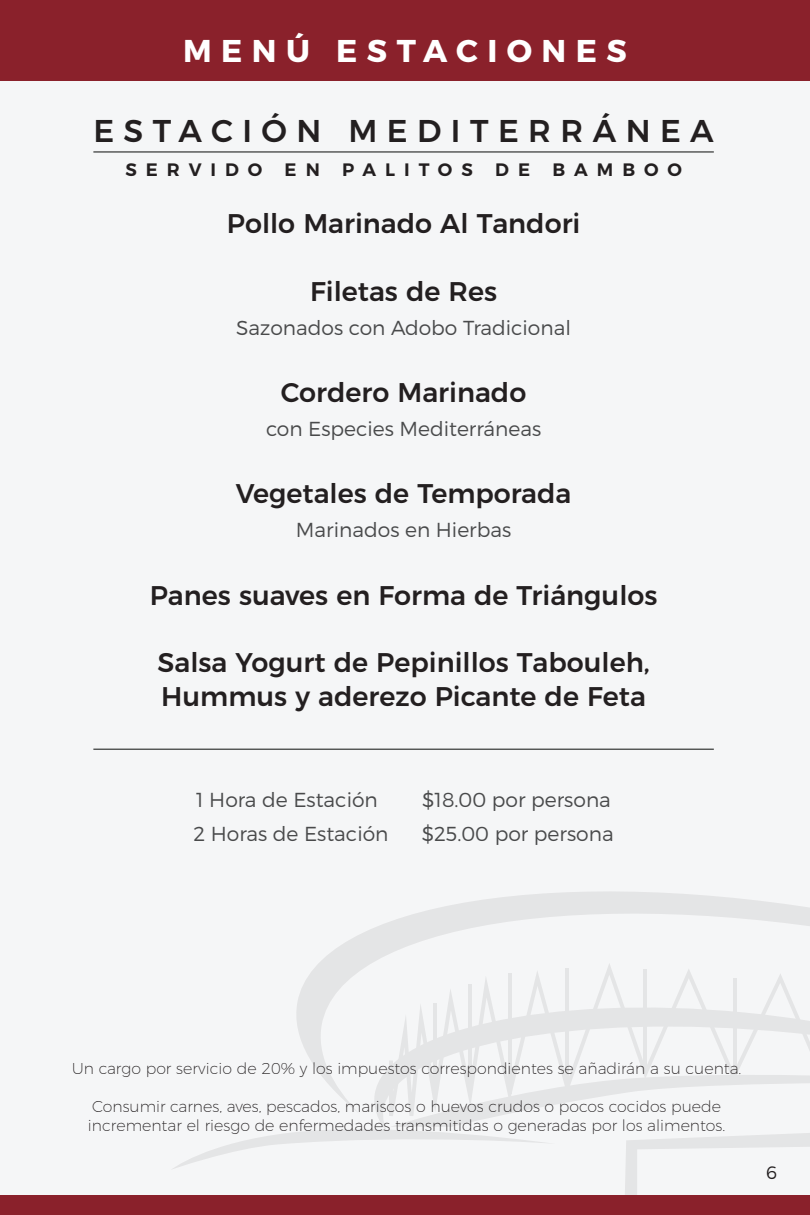
<style>
.page{position:relative;width:810px;height:1215px;background:#f5f6f7}
.page>*{position:absolute;margin:0;border:0;box-sizing:border-box;transform-origin:0 0}
.t1{font:500 31.5px "Montserrat";letter-spacing:.3em;color:#231f20}
.t2{font:700 31.5px "Montserrat";letter-spacing:.3em;color:#fff}
.t3{font:500 27px "Montserrat";color:#231f20}
.t4{font:300 20.25px "Montserrat";color:#494a4b}
.t5{font:600 18px "Montserrat";letter-spacing:.5em;color:#231f20}
.t6{font:300 18px "Montserrat";color:#231f20}
.t7{font:200 15.75px/18.9px "Montserrat";color:#231f20}
</style>
<div class="page">
<svg style="left:296px;top:891px;width:514px;height:178px"></svg>
<svg style="left:625px;top:1170px;width:12px;height:25px"></svg>
<svg style="left:173px;top:1069px;width:637px;height:101px"></svg>
<svg style="left:389px;top:963px;width:421px;height:153px"></svg>
<hr style="left:733px;top:978px;width:4px;height:100px;background:#e4e5e6">
<hr style="left:643px;top:969px;width:4px;height:101px;background:#e4e5e6">
<hr style="left:565px;top:968px;width:4px;height:119px;background:#e4e5e6">
<hr style="left:508px;top:973px;width:4px;height:121px;background:#e4e5e6">
<hr style="left:468px;top:984px;width:4px;height:112px;background:#e4e5e6">
<hr style="left:433px;top:1004px;width:4px;height:96px;background:#e4e5e6">
<div style="left:0;top:0;width:810px;height:81px;background:#8a212b"></div>
<div style="left:0;top:1195px;width:810px;height:20px;background:#8a212b"></div>
<hr style="left:93px;top:152px;width:621px;height:1px;background:#0b0d0c">
<hr style="left:93px;top:749px;width:621px;height:1px;background:#0b0d0c">
<h1 class="t2" style="left:183px;top:31px;width:445px">MENÚ ESTACIONES</h1>
<p class="t1" style="left:93px;top:105px;width:622px">ESTACIÓN MEDITERRÁNEA</p>
<p class="t5" style="left:125px;top:158px;width:558px">SERVIDO EN PALITOS DE BAMBOO</p>
<p class="t3" style="left:227px;top:202px;width:355px">Pollo Marinado Al Tandori</p>
<p class="t3" style="left:310px;top:269px;width:189px">Filetas de Res</p>
<p class="t4" style="left:236px;top:315px;width:336px">Sazonados con Adobo Tradicional</p>
<p class="t3" style="left:281px;top:371px;width:247px">Cordero Marinado</p>
<p class="t4" style="left:266px;top:416px;width:277px">con Especies Mediterráneas</p>
<p class="t3" style="left:236px;top:472px;width:337px">Vegetales de Temporada</p>
<p class="t4" style="left:296px;top:518px;width:217px">Marinados en Hierbas</p>
<p class="t3" style="left:150px;top:573px;width:509px">Panes suaves en Forma de Triángulos</p>
<p class="t3" style="left:157px;top:641px;width:494px">Salsa Yogurt de Pepinillos Tabouleh,</p>
<p class="t3" style="left:161px;top:674px;width:486px">Hummus y aderezo Picante de Feta</p>
<p class="t4" style="left:196px;top:788px;width:183px">1 Hora de Estación</p>
<p class="t4" style="left:422px;top:788px;width:190px">$18.00 por persona</p>
<p class="t4" style="left:193px;top:821px;width:197px">2 Horas de Estación</p>
<p class="t4" style="left:422px;top:821px;width:193px">$25.00 por persona</p>
<p class="t7" style="left:72px;top:1058px;width:671px">Un cargo por servicio de 20% y los impuestos correspondientes se añadirán a su cuenta.</p>
<p class="t7" style="left:88px;top:1096px;width:639px">Consumir carnes, aves, pescados, mariscos o huevos crudos o pocos cocidos puede incrementar el riesgo de enfermedades transmitidas o generadas por los alimentos.</p>
<p class="t6" style="left:766px;top:1162px;width:12px">6</p>
</div>
